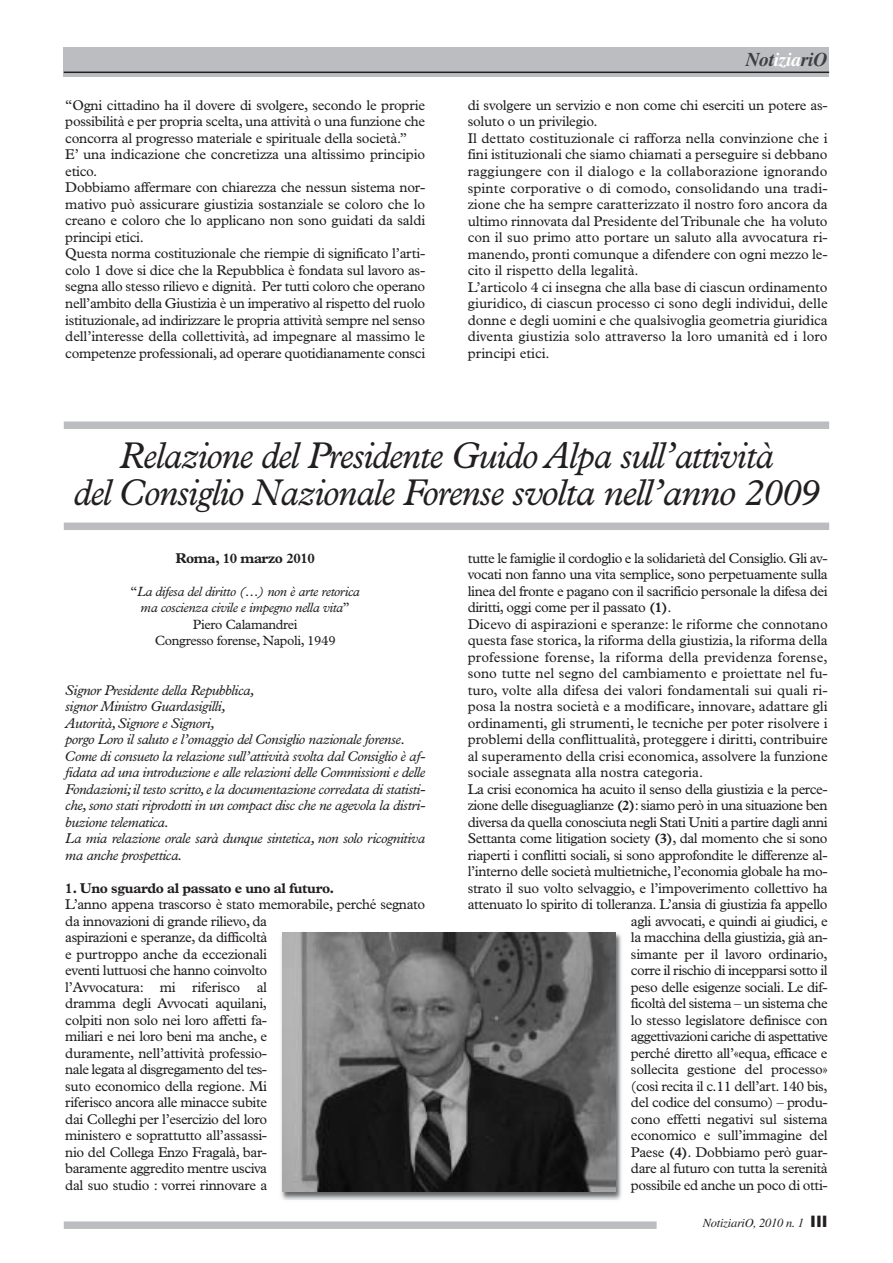
<style>
.page{position:relative;width:893px;height:1263px;background:#fff}
.page>*{position:absolute;margin:0;border:0;box-sizing:border-box;transform-origin:0 0}
.t1{font:italic 37.5px/37.5px "Plantin";letter-spacing:-.025em;color:#231f20;text-align:center;scale:.95 1}
.t2{font:italic 700 19.5px "Times";letter-spacing:-.015em;color:#3e3e3f}
.t3{font:14.25px/16.5px "Plantin";letter-spacing:-.015em;color:#231f20}
.t4{font:italic 14.25px/16.5px "Plantin";letter-spacing:-.025em;color:#231f20}
.t5{font:14.25px "Plantin";letter-spacing:-.035em;color:#231f20}
.t6{font:14.25px "Plantin";letter-spacing:.01em;color:#231f20}
.t7{font:700 14.25px "Plantin";letter-spacing:-.025em;color:#231f20}
.t8{font:14.25px "Plantin";letter-spacing:-.04em;color:#231f20}
.t9{font:italic 13.5px/16.5px "Plantin";letter-spacing:-.025em;color:#231f20;text-align:center}
.t10{font:italic 12.45px "Times";letter-spacing:-.02em;color:#231f20}
.s1{color:#fff}
.s2{font-style:normal}
.s3{font-weight:700}
.s4{font-family:"Franklin Gothic";font-style:normal;font-size:15px}
</style>
<div class="page">
<div style="left:64px;top:48px;width:765px;height:29px;background:#bcbdc0"></div>
<hr style="left:64px;top:72px;width:765px;height:1px;background:#231f20">
<div style="left:64px;top:1221px;width:593px;height:8px;background:#bcbdc0"></div>
<div style="left:64px;top:522px;width:765px;height:8px;background:#bcbdc0"></div>
<div style="left:64px;top:421px;width:765px;height:8px;background:#bcbdc0"></div>
<img style="left:281px;top:933px;width:341px;height:267px">
<img style="left:282px;top:932px;width:334px;height:260px">
<h2 class="t2" style="left:746px;top:53px;width:83px">Not<span class="s1">izia</span>riO</h2>
<p class="t3" style="left:65px;top:98px;width:361px">“Ogni cittadino ha il dovere di svolgere, secondo le proprie possibilità e per propria scelta, una attività o una funzione che concorra al progresso materiale e spirituale della società.”<br>E’ una indicazione che concretizza una altissimo principio etico.<br>Dobbiamo affermare con chiarezza che nessun sistema nor&shy;mativo può assicurare giustizia sostanziale se coloro che lo creano e coloro che lo applicano non sono guidati da saldi principi etici.<br>Questa norma costituzionale che riempie di significato l’arti&shy;colo 1 dove si dice che la Repubblica è fondata sul lavoro as&shy;segna allo stesso rilievo e dignità. Per tutti coloro che operano nell’ambito della Giustizia è un imperativo al rispetto del ruolo istituzionale, ad indirizzare le propria attività sempre nel senso dell’interesse della collettività, ad impegnare al massimo le competenze professionali, ad operare quotidianamente consci</p>
<p class="t3" style="left:468px;top:98px;width:361px">di svolgere un servizio e non come chi eserciti un potere as&shy;soluto o un privilegio.<br>Il dettato costituzionale ci rafforza nella convinzione che i fini istituzionali che siamo chiamati a perseguire si debbano raggiungere con il dialogo e la collaborazione ignorando spinte corporative o di comodo, consolidando una tradi&shy;zione che ha sempre caratterizzato il nostro foro ancora da ultimo rinnovata dal Presidente delTribunale che ha voluto con il suo primo atto portare un saluto alla avvocatura ri&shy;manendo, pronti comunque a difendere con ogni mezzo le&shy;cito il rispetto della legalità.<br>L’articolo 4 ci insegna che alla base di ciascun ordinamento giuridico, di ciascun processo ci sono degli individui, delle donne e degli uomini e che qualsivoglia geometria giuridica diventa giustizia solo attraverso la loro umanità ed i loro principi etici.</p>
<h1 class="t1" style="left:74px;top:440px;width:787px">Relazione del Presidente Guido Alpa sull’attività<br>del Consiglio Nazionale Forense svolta nell’anno 2009</h1>
<p class="t7" style="left:176px;top:553px;width:141px">Roma, 10 marzo 2010</p>
<p class="t9" style="left:131px;top:584px;width:231px"><span class="s2">“</span>La difesa del diritto (…) non è arte retorica ma coscienza civile e impegno nella vita<span class="s2">” Piero Calamandrei<br>Congresso forense, Napoli, 1949</span></p>
<p class="t4" style="left:65px;top:683px;width:361px">Signor Presidente della Repubblica,<br>signor Ministro Guardasigilli,<br>Autorità,Signore e Signori,<br>porgo Loro il saluto e l’omaggio del Consiglio nazionale forense.<br>Come di consueto la relazione sull’attività svolta dal Consiglio è af&shy;fidata ad una introduzione e alle relazioni delle Commissioni e delle Fondazioni;il testo scritto,e la documentazione corredata di statisti&shy;che,sono stati riprodotti in un compact disc che ne agevola la distri&shy;buzione telematica.<br>La mia relazione orale sarà dunque sintetica, non solo ricognitiva ma anche prospettica.</p>
<p class="t7" style="left:65px;top:883px;width:270px">1. Uno sguardo al passato e uno al futuro.</p>
<p class="t3" style="left:65px;top:897px;width:361px">L’anno appena trascorso è stato memorabile, perché segnato da innovazioni di grande rilievo, da<br>aspirazioni e speranze, da difficoltà<br>e purtroppo anche da eccezionali<br>eventi luttuosi che hanno coinvolto<br>l’Avvocatura: mi riferisco al<br>dramma degli Avvocati aquilani,<br>colpiti non solo nei loro affetti fa-<br>miliari e nei loro beni ma anche, e<br>duramente, nell’attività professio-<br>nale legata al disgregamento del tes-<br>suto economico della regione. Mi<br>riferisco ancora alle minacce subite<br>dai Colleghi per l’esercizio del loro<br>ministero e soprattutto all’assassi-<br>nio del Collega Enzo Fragalà, bar-<br>baramente aggredito mentre usciva<br>dal suo studio : vorrei rinnovare a</p>
<p class="t5" style="left:468px;top:553px;width:361px">tutte le famiglie il cordoglio e la solidarietà del Consiglio. Gli av-</p>
<p class="t3" style="left:468px;top:567px;width:361px">vocati non fanno una vita semplice, sono perpetuamente sulla</p>
<p class="t3" style="left:468px;top:584px;width:361px">linea del fronte e pagano con il sacrificio personale la difesa dei</p>
<p class="t3" style="left:468px;top:600px;width:205px">diritti, oggi come per il passato <span class="s3">(1)</span>.</p>
<p class="t3" style="left:468px;top:617px;width:361px">Dicevo di aspirazioni e speranze: le riforme che connotano</p>
<p class="t3" style="left:468px;top:633px;width:361px">questa fase storica, la riforma della giustizia, la riforma della</p>
<p class="t6" style="left:468px;top:652px;width:361px">professione forense, la riforma della previdenza forense,</p>
<p class="t3" style="left:468px;top:666px;width:361px">sono tutte nel segno del cambiamento e proiettate nel fu-</p>
<p class="t3" style="left:468px;top:683px;width:361px">turo, volte alla difesa dei valori fondamentali sui quali ri-</p>
<p class="t3" style="left:468px;top:699px;width:361px">posa la nostra società e a modificare, innovare, adattare gli</p>
<p class="t3" style="left:468px;top:716px;width:361px">ordinamenti, gli strumenti, le tecniche per poter risolvere i</p>
<p class="t3" style="left:468px;top:732px;width:361px">problemi della conflittualità, proteggere i diritti, contribuire</p>
<p class="t3" style="left:468px;top:749px;width:361px">al superamento della crisi economica, assolvere la funzione</p>
<p class="t3" style="left:468px;top:765px;width:237px">sociale assegnata alla nostra categoria.</p>
<p class="t3" style="left:468px;top:782px;width:361px">La crisi economica ha acuito il senso della giustizia e la perce-</p>
<p class="t3" style="left:468px;top:798px;width:361px">zione delle diseguaglianze <span class="s3">(2)</span>: siamo però in una situazione ben</p>
<p class="t5" style="left:468px;top:817px;width:361px">diversa da quella conosciuta negli Stati Uniti a partire dagli anni</p>
<p class="t3" style="left:468px;top:831px;width:361px">Settanta come litigation society <span class="s3">(3)</span>, dal momento che si sono</p>
<p class="t3" style="left:468px;top:848px;width:361px">riaperti i conflitti sociali, si sono approfondite le differenze al-</p>
<p class="t3" style="left:468px;top:864px;width:361px">l’interno delle società multietniche, l’economia globale ha mo-</p>
<p class="t3" style="left:468px;top:881px;width:361px">strato il suo volto selvaggio, e l’impoverimento collettivo ha</p>
<p class="t3" style="left:468px;top:897px;width:361px">attenuato lo spirito di tolleranza. L’ansia di giustizia fa appello</p>
<p class="t3" style="left:631px;top:914px;width:198px">agli avvocati, e quindi ai giudici, e</p>
<p class="t3" style="left:631px;top:930px;width:198px">la macchina della giustizia, già an-</p>
<p class="t3" style="left:631px;top:947px;width:198px">simante per il lavoro ordinario,</p>
<p class="t5" style="left:631px;top:965px;width:198px">corre il rischio di incepparsi sotto il</p>
<p class="t3" style="left:631px;top:980px;width:198px">peso delle esigenze sociali. Le dif-</p>
<p class="t5" style="left:631px;top:998px;width:198px">ficoltà del sistema – un sistema che</p>
<p class="t3" style="left:631px;top:1013px;width:198px">lo stesso legislatore definisce con</p>
<p class="t8" style="left:631px;top:1031px;width:198px">aggettivazioni cariche di aspettative</p>
<p class="t3" style="left:631px;top:1046px;width:198px">perché diretto all’«equa, efficace e</p>
<p class="t3" style="left:631px;top:1062px;width:198px">sollecita gestione del processo»</p>
<p class="t3" style="left:631px;top:1079px;width:198px">(così recita il c.11 dell’art. 140 bis,</p>
<p class="t3" style="left:631px;top:1095px;width:198px">del codice del consumo) – produ-</p>
<p class="t3" style="left:631px;top:1112px;width:198px">cono effetti negativi sul sistema</p>
<p class="t3" style="left:631px;top:1128px;width:198px">economico e sull’immagine del</p>
<p class="t3" style="left:631px;top:1145px;width:198px">Paese <span class="s3">(4)</span>. Dobbiamo però guar-</p>
<p class="t3" style="left:631px;top:1161px;width:198px">dare al futuro con tutta la serenità</p>
<p class="t3" style="left:631px;top:1178px;width:198px">possibile ed anche un poco di otti-</p>
<p class="t10" style="left:703px;top:1219px;width:126px">NotiziariO, 2010 n. 1 <span class="s4">III</span></p>
</div>
